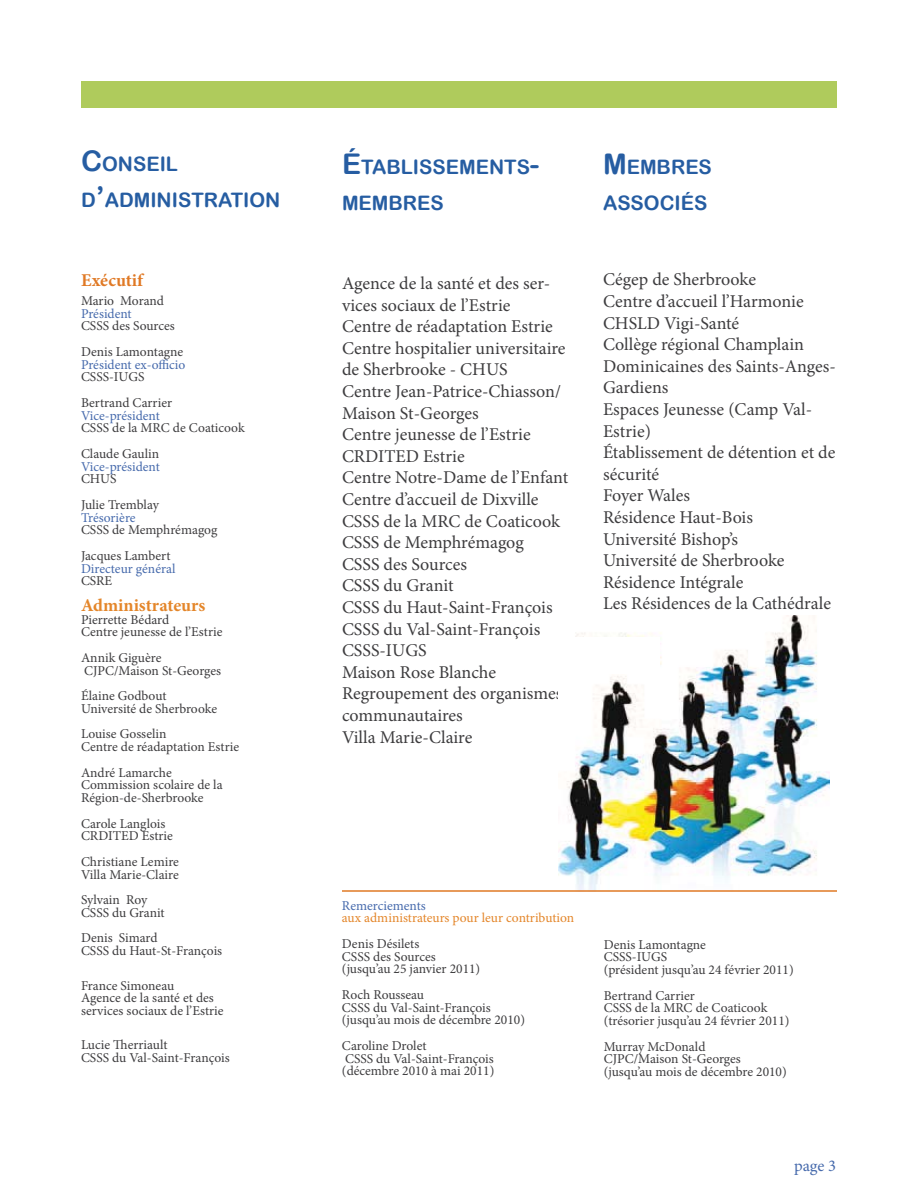
<style>
.page{position:relative;width:918px;height:1188px;background:#fff}
.page>*{position:absolute;margin:0;border:0;box-sizing:border-box;transform-origin:0 0}
.t1{font:19.95px/36px "Arial Rounded MT Bold";color:#265da2}
.t2{font:18px/21.6px "Minion Pro";color:#3d3c3e}
.t3{font:700 18px "Minion Pro";color:#e4862a}
.t4{font:700 18px "Minion Pro";color:#e07925}
.t5{font:16.5px "Minion Pro";color:#466aac}
.t6{font:13.5px/12.8px "Minion Pro";color:#3d3c3e}
.t7{font:13.5px "Minion Pro";color:#466aac}
.t8{font:13.5px "Minion Pro";color:#e4862a}
.s1{font-size:28.5px}
</style>
<div class="page">
<img style="left:558px;top:616px;width:272px;height:274px">
<div style="left:82px;top:82px;width:754px;height:25px;background:#afcb5c"></div>
<div style="left:81px;top:81px;width:756px;height:27px;border:2px solid #afcb5c"></div>
<hr style="left:342px;top:890px;width:495px;height:2px;background:#e07925">
<div style="left:561px;top:637px;width:99px;height:37px;background:#fff"></div>
<h1 class="t1" style="left:81px;top:146px;width:201px"><span class="s1">C</span>ONSEIL<br>D<span class="s1">’</span>ADMINISTRATION</h1>
<h2 class="t4" style="left:81px;top:273px;width:64px">Exécutif</h2>
<p class="t6" style="left:81px;top:295px;width:85px">Mario Morand</p>
<p class="t7" style="left:81px;top:308px;width:52px">Président</p>
<p class="t6" style="left:81px;top:315px;width:104px;line-height:25.5px">CSSS des Sources<br>Denis Lamontagne</p>
<p class="t7" style="left:81px;top:359px;width:106px">Président ex-officio</p>
<p class="t6" style="left:81px;top:366px;width:93px;line-height:25.5px">CSSS-IUGS<br>Bertrand Carrier</p>
<p class="t7" style="left:81px;top:410px;width:80px">Vice-président</p>
<p class="t6" style="left:81px;top:417px;width:165px;line-height:25.5px">CSSS de la MRC de Coaticook<br>Claude Gaulin</p>
<p class="t7" style="left:81px;top:461px;width:80px">Vice-président</p>
<p class="t6" style="left:81px;top:468px;width:79px;line-height:25.5px">CHUS<br>Julie Tremblay</p>
<p class="t7" style="left:81px;top:512px;width:56px">Trésorière</p>
<p class="t6" style="left:81px;top:519px;width:138px;line-height:25.5px">CSSS de Memphrémagog<br>Jacques Lambert</p>
<p class="t7" style="left:81px;top:563px;width:96px">Directeur général</p>
<p class="t6" style="left:81px;top:576px;width:33px">CSRE</p>
<h2 class="t3" style="left:81px;top:598px;width:126px">Administrateurs</h2>
<p class="t6" style="left:81px;top:614px;width:143px">Pierrette Bédard<br>Centre jeunesse de l’Estrie</p>
<p class="t6" style="left:81px;top:652px;width:142px">Annik Giguère<br>CJPC/Maison St-Georges</p>
<p class="t6" style="left:81px;top:691px;width:138px">Élaine Godbout<br>Université de Sherbrooke</p>
<p class="t6" style="left:81px;top:729px;width:160px">Louise Gosselin<br>Centre de réadaptation Estrie</p>
<p class="t6" style="left:81px;top:767px;width:143px">André Lamarche<br>Commission scolaire de la<br>Région-de-Sherbrooke</p>
<p class="t6" style="left:81px;top:818px;width:94px">Carole Langlois<br>CRDITED Estrie</p>
<p class="t6" style="left:81px;top:856px;width:99px">Christiane Lemire<br>Villa Marie-Claire</p>
<p class="t6" style="left:81px;top:895px;width:85px">Sylvain Roy<br>CSSS du Granit</p>
<p class="t6" style="left:81px;top:933px;width:143px">Denis Simard<br>CSSS du Haut-St-François</p>
<p class="t6" style="left:81px;top:980px;width:144px">France Simoneau<br>Agence de la santé et des services sociaux de l’Estrie</p>
<p class="t6" style="left:81px;top:1040px;width:150px">Lucie Therriault<br>CSSS du Val-Saint-François</p>
<h1 class="t1" style="left:342px;top:148px;width:199px"><span class="s1">É</span>TABLISSEMENTS<span class="s1">-<br></span>MEMBRES</h1>
<p class="t2" style="left:342px;top:274px;width:228px">Agence de la santé et des ser&shy;vices sociaux de l’Estrie<br>Centre de réadaptation Estrie<br>Centre hospitalier universitaire de Sherbrooke - CHUS<br>Centre Jean-Patrice-Chiasson/<br>Maison St-Georges<br>Centre jeunesse de l’Estrie<br>CRDITED Estrie<br>Centre Notre-Dame de l’Enfant<br>Centre d’accueil de Dixville<br>CSSS de la MRC de Coaticook<br>CSSS de Memphrémagog<br>CSSS des Sources<br>CSSS du Granit<br>CSSS du Haut-Saint-François<br>CSSS du Val-Saint-François<br>CSSS-IUGS<br>Maison Rose Blanche<br>Regroupement des organismes communautaires<br>Villa Marie-Claire</p>
<h1 class="t1" style="left:603px;top:148px;width:110px"><span class="s1">M</span>EMBRES<br>ASSOCIÉS</h1>
<p class="t2" style="left:603px;top:270px;width:234px">Cégep de Sherbrooke<br>Centre d’accueil l’Harmonie<br>CHSLD Vigi-Santé<br>Collège régional Champlain<br>Dominicaines des Saints-Anges-<br>Gardiens<br>Espaces Jeunesse (Camp Val-<br>Estrie)<br>Établissement de détention et de sécurité<br>Foyer Wales<br>Résidence Haut-Bois<br>Université Bishop’s<br>Université de Sherbrooke<br>Résidence Intégrale<br>Les Résidences de la Cathédrale</p>
<p class="t7" style="left:342px;top:900px;width:85px">Remerciements</p>
<p class="t8" style="left:342px;top:913px;width:234px">aux administrateurs pour leur contribution</p>
<p class="t6" style="left:342px;top:938px;width:140px">Denis Désilets<br>CSSS des Sources (jusqu’au 25 janvier 2011)</p>
<p class="t6" style="left:342px;top:989px;width:185px">Roch Rousseau<br>CSSS du Val-Saint-François (jusqu’au mois de décembre 2010)</p>
<p class="t6" style="left:342px;top:1040px;width:154px">Caroline Drolet<br>CSSS du Val-Saint-François (décembre 2010 à mai 2011)</p>
<p class="t6" style="left:604px;top:939px;width:191px">Denis Lamontagne<br>CSSS-IUGS<br>(président jusqu’au 24 février 2011)</p>
<p class="t6" style="left:604px;top:990px;width:187px">Bertrand Carrier<br>CSSS de la MRC de Coaticook (trésorier jusqu’au 24 février 2011)</p>
<p class="t6" style="left:604px;top:1041px;width:185px">Murray McDonald<br>CJPC/Maison St-Georges (jusqu’au mois de décembre 2010)</p>
<p class="t5" style="left:794px;top:1159px;width:44px">page 3</p>
</div>
